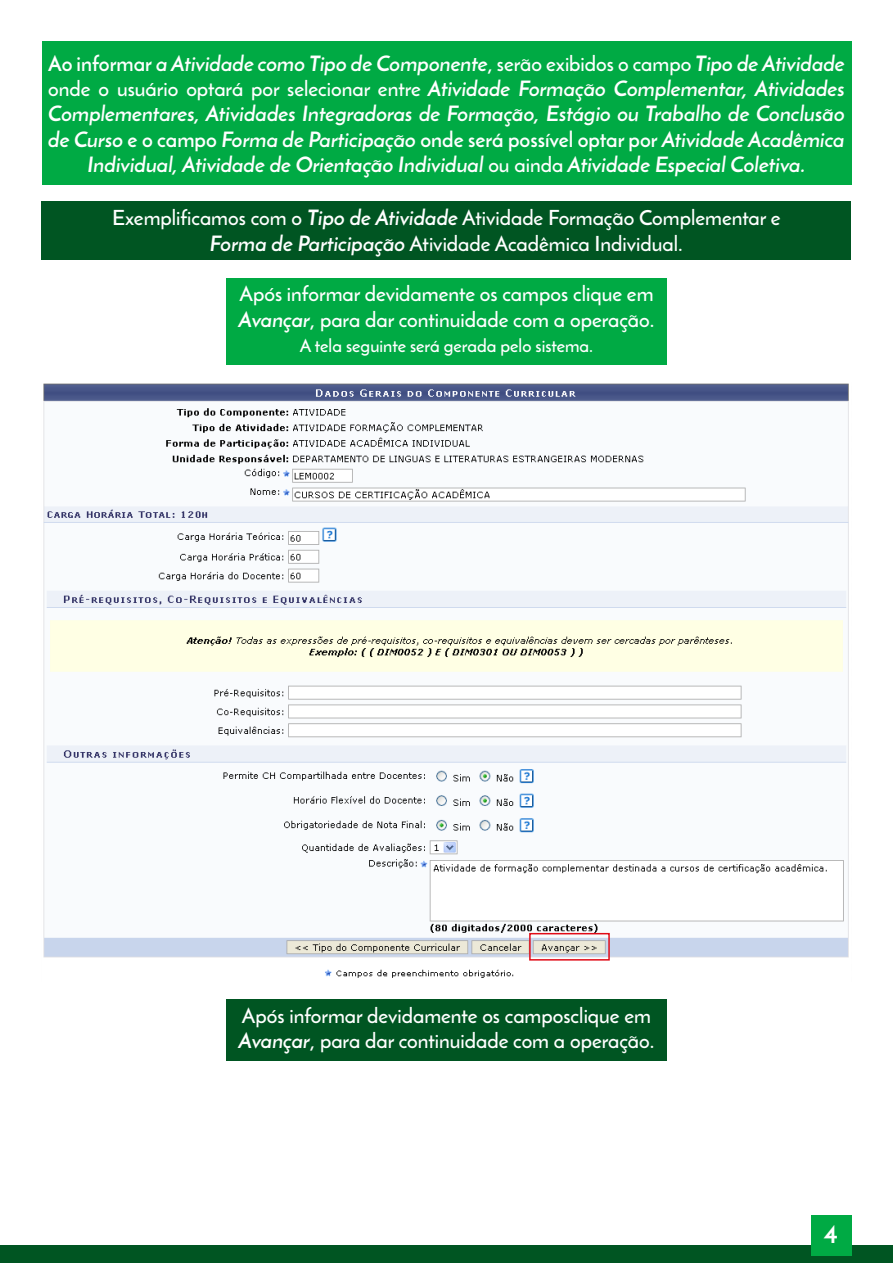
<style>
.page{position:relative;width:893px;height:1263px;background:#fff}
.page>*{position:absolute;margin:0;border:0;box-sizing:border-box;transform-origin:0 0}
.t1{font:700 27px "Josefin Sans";color:#fff}
.t2{font:italic 700 21px/25.2px "Josefin Sans";color:#fff;text-align:center}
.t3{font:600 21px/25.2px "Josefin Sans";color:#fff}
.t4{font:600 18px "Josefin Sans";color:#fff}
.s1{font-style:normal}
.s2{font-weight:600;font-style:normal}
.s3{font-weight:700;font-style:italic}
</style>
<div class="page">
<div style="left:41px;top:202px;width:810px;height:58px;background:#052"></div>
<div style="left:226px;top:278px;width:441px;height:86px;background:#0a4"></div>
<div style="left:42px;top:42px;width:809px;height:143px;background:#0a4"></div>
<div style="left:0;top:1245px;width:893px;height:18px;background:#052"></div>
<div style="left:810px;top:1214px;width:41px;height:41px;background:#0a4"></div>
<div style="left:226px;top:999px;width:441px;height:62px;background:#052"></div>
<img style="left:43px;top:383px;width:806px;height:595px">
<div style="left:529px;top:933px;width:81px;height:27px;border:2px solid #e10b17"></div>
<p class="t2" style="left:48px;top:51px;width:798px"><span class="s1">Ao informar</span> a Atividade como Tipo de Componente<span class="s2">, serão exibidos o campo</span> Tipo de Atividade <span class="s2">onde o usuário optará por selecionar entre</span> Atividade Formação Complementar, Atividades Complementares, Atividades Integradoras de Formação, Estágio ou Trabalho de Conclusão de Curso <span class="s1">e o campo</span> Forma de Participação <span class="s1">onde será possível optar por</span> Atividade Acadêmica Individual, Atividade de Orientação Individual <span class="s2">ou ainda</span> Atividade Especial Coletiva.</p>
<p class="t3" style="left:112px;top:205px;width:670px;text-align:center">Exemplificamos com o <span class="s3">Tipo de Atividade</span> Atividade Formação Complementar e<br><span class="s3">Forma de Participação</span> Atividade Acadêmica Individual.</p>
<p class="t3" style="left:239px;top:281px;width:417px">Após informar devidamente os campos clique em<br><span class="s3">Avançar</span>, para dar continuidade com a operação.</p>
<p class="t4" style="left:300px;top:334px;width:295px">A tela seguinte será gerada pelo sistema.</p>
<p class="t3" style="left:239px;top:1002px;width:417px">Após informar devidamente os camposclique em<br><span class="s3">Avançar</span>, para dar continuidade com a operação.</p>
<p class="t1" style="left:824px;top:1216px;width:16px">4</p>
</div>
